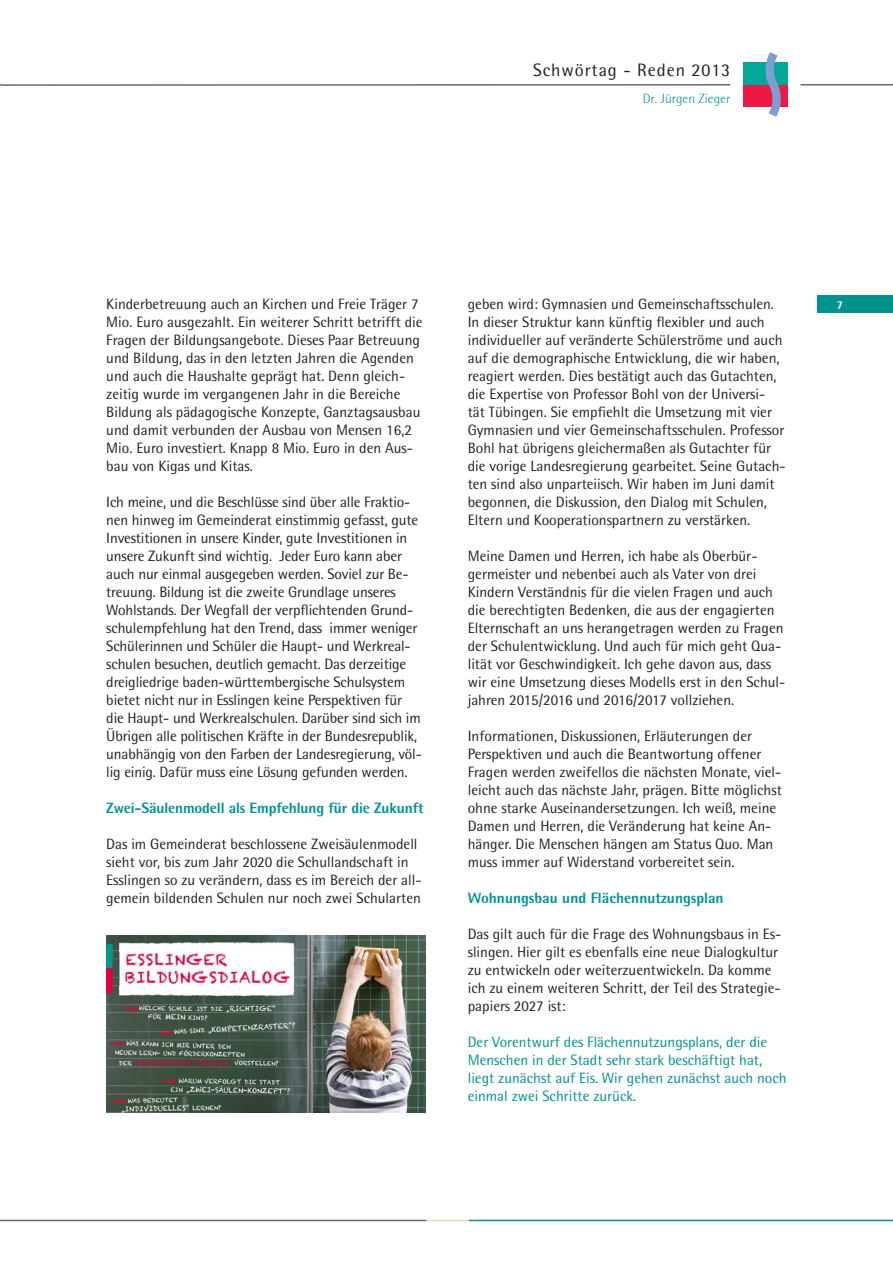
<style>
.page{position:relative;width:893px;height:1263px;background:#fff}
.page>*{position:absolute;margin:0;border:0;box-sizing:border-box;transform-origin:0 0}
.t1{font:18px "Agfa Rotis Semisans";letter-spacing:.05em;color:#231f20}
.t2{font:15px/18px "Agfa Rotis Semisans";color:#231f20}
.t3{font:15px/18px "Agfa Rotis Semisans";color:#009290}
.t4{font:800 15px "Agfa Rotis Semisans";letter-spacing:-.01em;color:#009290}
.t5{font:300 13.5px "Rotis Semi Sans";color:#009290}
.t6{font:800 12px "Agfa Rotis Semisans";color:#fff}
</style>
<div class="page">
<div style="left:817px;top:296px;width:76px;height:17px;background:#009290"></div>
<hr style="left:469px;top:1220px;width:424px;height:1px;background:#009290">
<hr style="left:426px;top:1220px;width:43px;height:1px;background:#e7d8b0">
<hr style="left:1px;top:1220px;width:425px;height:1px;background:#6f6765">
<div style="left:743px;top:85px;width:44px;height:22px;background:#ed1845"></div>
<div style="left:743px;top:63px;width:44px;height:22px;background:#00a895"></div>
<svg style="left:765px;top:52px;width:16px;height:65px"></svg>
<hr style="left:1px;top:85px;width:729px;height:1px;background:#231f20">
<hr style="left:800px;top:85px;width:93px;height:1px;background:#231f20">
<img style="left:106px;top:935px;width:319px;height:177px">
<p class="t1" style="left:533px;top:59px;width:199px">Schwörtag - Reden 2013</p>
<p class="t5" style="left:643px;top:91px;width:89px">Dr. Jürgen Zieger</p>
<p class="t2" style="left:106px;top:295px;width:318px">Kinderbetreuung auch an Kirchen und Freie Träger 7<br>Mio. Euro ausgezahlt. Ein weiterer Schritt betrifft die Fragen der Bildungsangebote. Dieses Paar Betreuung und Bildung, das in den letzten Jahren die Agenden und auch die Haushalte geprägt hat. Denn gleich&shy;zeitig wurde im vergangenen Jahr in die Bereiche Bildung als pädagogische Konzepte, Ganztagsausbau und damit verbunden der Ausbau von Mensen 16,2<br>Mio. Euro investiert. Knapp 8 Mio. Euro in den Aus&shy;bau von Kigas und Kitas.</p>
<p class="t2" style="left:106px;top:493px;width:317px">Ich meine, und die Beschlüsse sind über alle Fraktio&shy;nen hinweg im Gemeinderat einstimmig gefasst, gute Investitionen in unsere Kinder, gute Investitionen in unsere Zukunft sind wichtig. Jeder Euro kann aber auch nur einmal ausgegeben werden. Soviel zur Be&shy;treuung. Bildung ist die zweite Grundlage unseres Wohlstands. Der Wegfall der verpflichtenden Grund&shy;schulempfehlung hat den Trend, dass immer weniger Schülerinnen und Schüler die Haupt- und Werkreal&shy;schulen besuchen, deutlich gemacht. Das derzeitige dreigliedrige baden-württembergische Schulsystem bietet nicht nur in Esslingen keine Perspektiven für die Haupt- und Werkrealschulen. Darüber sind sich im Übrigen alle politischen Kräfte in der Bundesrepublik, unabhängig von den Farben der Landesregierung, völ&shy;lig einig. Dafür muss eine Lösung gefunden werden.</p>
<p class="t4" style="left:106px;top:799px;width:319px">Zwei-Säulenmodell als Empfehlung für die Zukunft</p>
<p class="t2" style="left:106px;top:835px;width:317px">Das im Gemeinderat beschlossene Zweisäulenmodell sieht vor, bis zum Jahr 2020 die Schullandschaft in Esslingen so zu verändern, dass es im Bereich der all&shy;gemein bildenden Schulen nur noch zwei Schularten</p>
<p class="t2" style="left:468px;top:295px;width:319px">geben wird: Gymnasien und Gemeinschaftsschulen.<br>In dieser Struktur kann künftig flexibler und auch individueller auf veränderte Schülerströme und auch auf die demographische Entwicklung, die wir haben, reagiert werden. Dies bestätigt auch das Gutachten, die Expertise von Professor Bohl von der Universi&shy;tät Tübingen. Sie empfiehlt die Umsetzung mit vier Gymnasien und vier Gemeinschaftsschulen. Professor Bohl hat übrigens gleichermaßen als Gutachter für die vorige Landesregierung gearbeitet. Seine Gutach&shy;ten sind also unparteiisch. Wir haben im Juni damit begonnen, die Diskussion, den Dialog mit Schulen, Eltern und Kooperationspartnern zu verstärken.</p>
<p class="t2" style="left:468px;top:547px;width:319px">Meine Damen und Herren, ich habe als Oberbür&shy;germeister und nebenbei auch als Vater von drei Kindern Verständnis für die vielen Fragen und auch die berechtigten Bedenken, die aus der engagierten Elternschaft an uns herangetragen werden zu Fragen der Schulentwicklung. Und auch für mich geht Qua&shy;lität vor Geschwindigkeit. Ich gehe davon aus, dass wir eine Umsetzung dieses Modells erst in den Schul&shy;jahren 2015/2016 und 2016/2017 vollziehen.</p>
<p class="t2" style="left:468px;top:727px;width:316px">Informationen, Diskussionen, Erläuterungen der Perspektiven und auch die Beantwortung offener Fragen werden zweifellos die nächsten Monate, viel&shy;leicht auch das nächste Jahr, prägen. Bitte möglichst ohne starke Auseinandersetzungen. Ich weiß, meine Damen und Herren, die Veränderung hat keine An&shy;hänger. Die Menschen hängen am Status Quo. Man muss immer auf Widerstand vorbereitet sein.</p>
<p class="t4" style="left:468px;top:889px;width:257px">Wohnungsbau und Flächennutzungsplan</p>
<p class="t2" style="left:468px;top:925px;width:315px">Das gilt auch für die Frage des Wohnungsbaus in Es&shy;slingen. Hier gilt es ebenfalls eine neue Dialogkultur zu entwickeln oder weiterzuentwickeln. Da komme ich zu einem weiteren Schritt, der Teil des Strategie&shy;papiers 2027 ist:</p>
<p class="t3" style="left:468px;top:1033px;width:320px">Der Vorentwurf des Flächennutzungsplans, der die Menschen in der Stadt sehr stark beschäftigt hat, liegt zunächst auf Eis. Wir gehen zunächst auch noch einmal zwei Schritte zurück.</p>
<p class="t6" style="left:836px;top:297px;width:8px">7</p>
</div>
